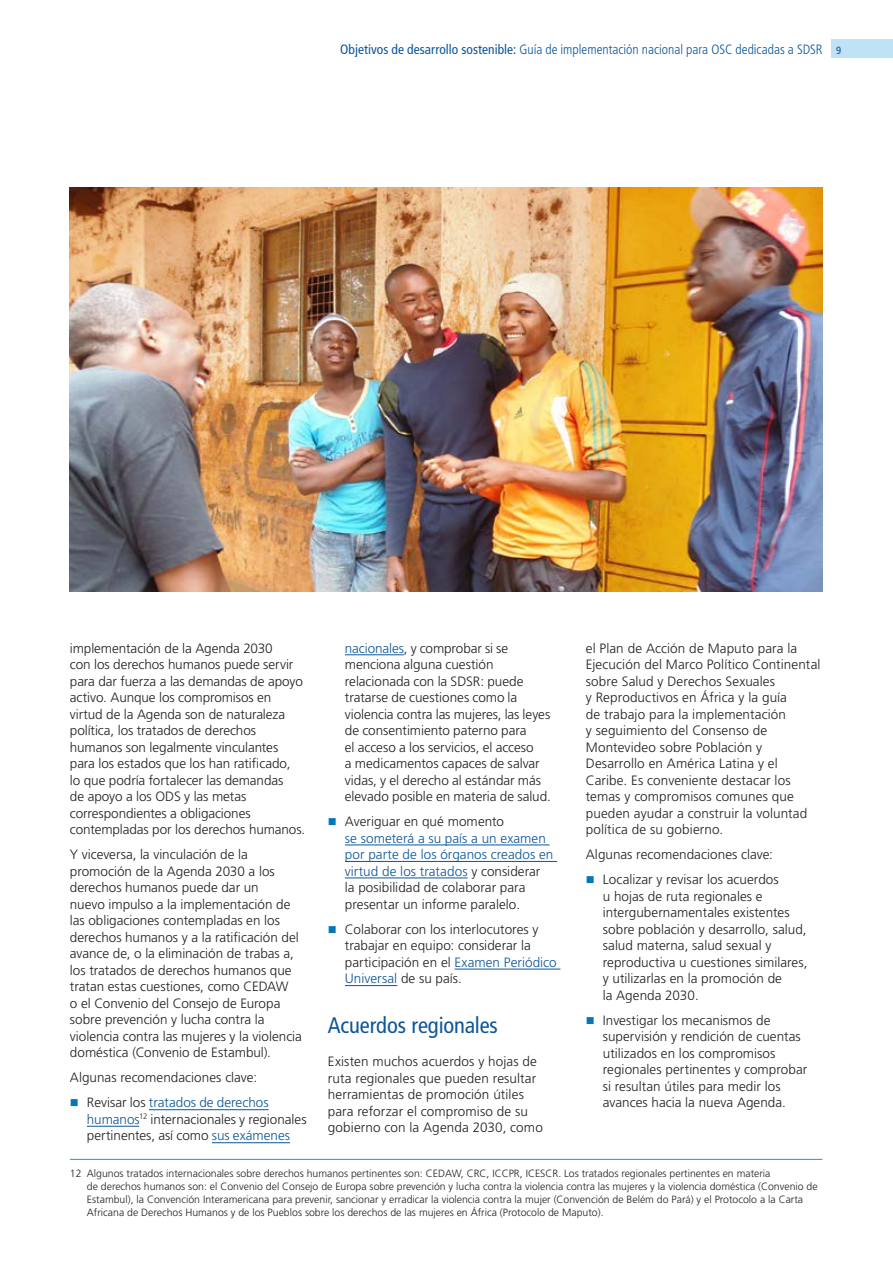
<style>
.page{position:relative;width:893px;height:1263px;background:#fff}
.page>*{position:absolute;margin:0;border:0;box-sizing:border-box;transform-origin:0 0}
.t1{font:condensed 22.5px "Frutiger LT Std";letter-spacing:-.005em;color:#0c5699}
.t2{font:300 13.5px/16.5px "Frutiger LT Std";color:#231f20}
.t3{font:300 13.5px/16.5px "Frutiger LT Std";letter-spacing:.005em;color:#0c5699}
.t4{font:300 condensed 13.5px "Frutiger LT Std";color:#0c5699}
.t5{font:300 10.5px/13.2px "Frutiger LT Std";color:#231f20}
.s1{font-weight:400}
.s2{font-weight:400;font-size:10.5px}
.s3{color:#0c5699}
.s4{color:#231f20}
</style>
<div class="page">
<div style="left:832px;top:39px;width:61px;height:18px;background:#c0e2f6"></div>
<hr style="left:149px;top:1109px;width:120px;height:1px;background:#0c5699">
<hr style="left:87px;top:1126px;width:52px;height:1px;background:#0c5699">
<hr style="left:212px;top:1142px;width:78px;height:1px;background:#0c5699">
<hr style="left:345px;top:654px;width:59px;height:1px;background:#0c5699">
<hr style="left:345px;top:844px;width:205px;height:1px;background:#0c5699">
<hr style="left:345px;top:861px;width:212px;height:1px;background:#0c5699">
<hr style="left:345px;top:877px;width:123px;height:1px;background:#0c5699">
<hr style="left:455px;top:969px;width:105px;height:1px;background:#0c5699">
<hr style="left:345px;top:985px;width:52px;height:1px;background:#0c5699">
<hr style="left:70px;top:1159px;width:752px;height:1px;background:#00a5e3">
<img style="left:70px;top:188px;width:752px;height:403px">
<p class="t4" style="left:340px;top:42px;width:503px"><span class="s1">Objetivos de desarrollo sostenible:</span> Guía de implementación nacional para OSC dedicadas a SDSR <span class="s2">9</span></p>
<p class="t2" style="left:70px;top:640px;width:237px">implementación de la Agenda 2030<br>con los derechos humanos puede servir para dar fuerza a las demandas de apoyo activo. Aunque los compromisos en virtud de la Agenda son de naturaleza política, los tratados de derechos humanos son legalmente vinculantes para los estados que los han ratificado,<br>lo que podría fortalecer las demandas<br>de apoyo a los ODS y las metas correspondientes a obligaciones contempladas por los derechos humanos.</p>
<p class="t2" style="left:70px;top:846px;width:233px">Y viceversa, la vinculación de la promoción de la Agenda 2030 a los derechos humanos puede dar un<br>nuevo impulso a la implementación de las obligaciones contempladas en los derechos humanos y a la ratificación del avance de, o la eliminación de trabas a, los tratados de derechos humanos que tratan estas cuestiones, como CEDAW<br>o el Convenio del Consejo de Europa sobre prevención y lucha contra la violencia contra las mujeres y la violencia doméstica (Convenio de Estambul).</p>
<p class="t2" style="left:87px;top:1065px;width:183px;line-height:25.2px;text-indent:-17px">Algunas recomendaciones clave:<br>Revisar los <span class="s3">tratados de derechos</span></p>
<p class="t2" style="left:87px;top:1111px;width:221px"><span class="s3">humanos</span><sup>12</sup> internacionales y regionales pertinentes, así como <span class="s3">sus exámenes</span></p>
<p class="t2" style="left:345px;top:640px;width:208px"><span class="s3">nacionales</span>, y comprobar si se menciona alguna cuestión relacionada con la SDSR: puede tratarse de cuestiones como la violencia contra las mujeres, las leyes de consentimiento paterno para<br>el acceso a los servicios, el acceso<br>a medicamentos capaces de salvar vidas, y el derecho al estándar más elevado posible en materia de salud.</p>
<p class="t2" style="left:345px;top:813px;width:161px">Averiguar en qué momento</p>
<p class="t3" style="left:345px;top:830px;width:210px">se someterá a su país a un examen por parte de los órganos creados en virtud de los tratados <span class="s4">y considerar la posibilidad de colaborar para presentar un informe paralelo.</span></p>
<p class="t2" style="left:345px;top:921px;width:213px">Colaborar con los interlocutores y trabajar en equipo: considerar la participación en el <span class="s3">Examen Periódico<br>Universal</span> de su país.</p>
<h1 class="t1" style="left:328px;top:1012px;width:172px">Acuerdos regionales</h1>
<p class="t2" style="left:328px;top:1054px;width:216px">Existen muchos acuerdos y hojas de ruta regionales que pueden resultar herramientas de promoción útiles para reforzar el compromiso de su gobierno con la Agenda 2030, como</p>
<p class="t2" style="left:586px;top:640px;width:236px">el Plan de Acción de Maputo para la Ejecución del Marco Político Continental sobre Salud y Derechos Sexuales<br>y Reproductivos en África y la guía<br>de trabajo para la implementación<br>y seguimiento del Consenso de Montevideo sobre Población y Desarrollo en América Latina y el Caribe. Es conveniente destacar los temas y compromisos comunes que pueden ayudar a construir la voluntad política de su gobierno.</p>
<p class="t2" style="left:603px;top:842px;width:178px;line-height:25.2px;text-indent:-17px">Algunas recomendaciones clave:<br>Localizar y revisar los acuerdos</p>
<p class="t2" style="left:603px;top:888px;width:206px">u hojas de ruta regionales e intergubernamentales existentes sobre población y desarrollo, salud, salud materna, salud sexual y reproductiva u cuestiones similares, y utilizarlas en la promoción de<br>la Agenda 2030.</p>
<p class="t2" style="left:603px;top:1012px;width:206px">Investigar los mecanismos de supervisión y rendición de cuentas utilizados en los compromisos regionales pertinentes y comprobar si resultan útiles para medir los avances hacia la nueva Agenda.</p>
<p class="t5" style="left:87px;top:1166px;width:732px;text-indent:-17px">12 Algunos tratados internacionales sobre derechos humanos pertinentes son: CEDAW, CRC, ICCPR, ICESCR. Los tratados regionales pertinentes en materia<br>de derechos humanos son: el Convenio del Consejo de Europa sobre prevención y lucha contra la violencia contra las mujeres y la violencia doméstica (Convenio de Estambul), la Convención Interamericana para prevenir, sancionar y erradicar la violencia contra la mujer (Convención de Belém do Pará) y el Protocolo a la Carta Africana de Derechos Humanos y de los Pueblos sobre los derechos de las mujeres en África (Protocolo de Maputo).</p>
</div>
